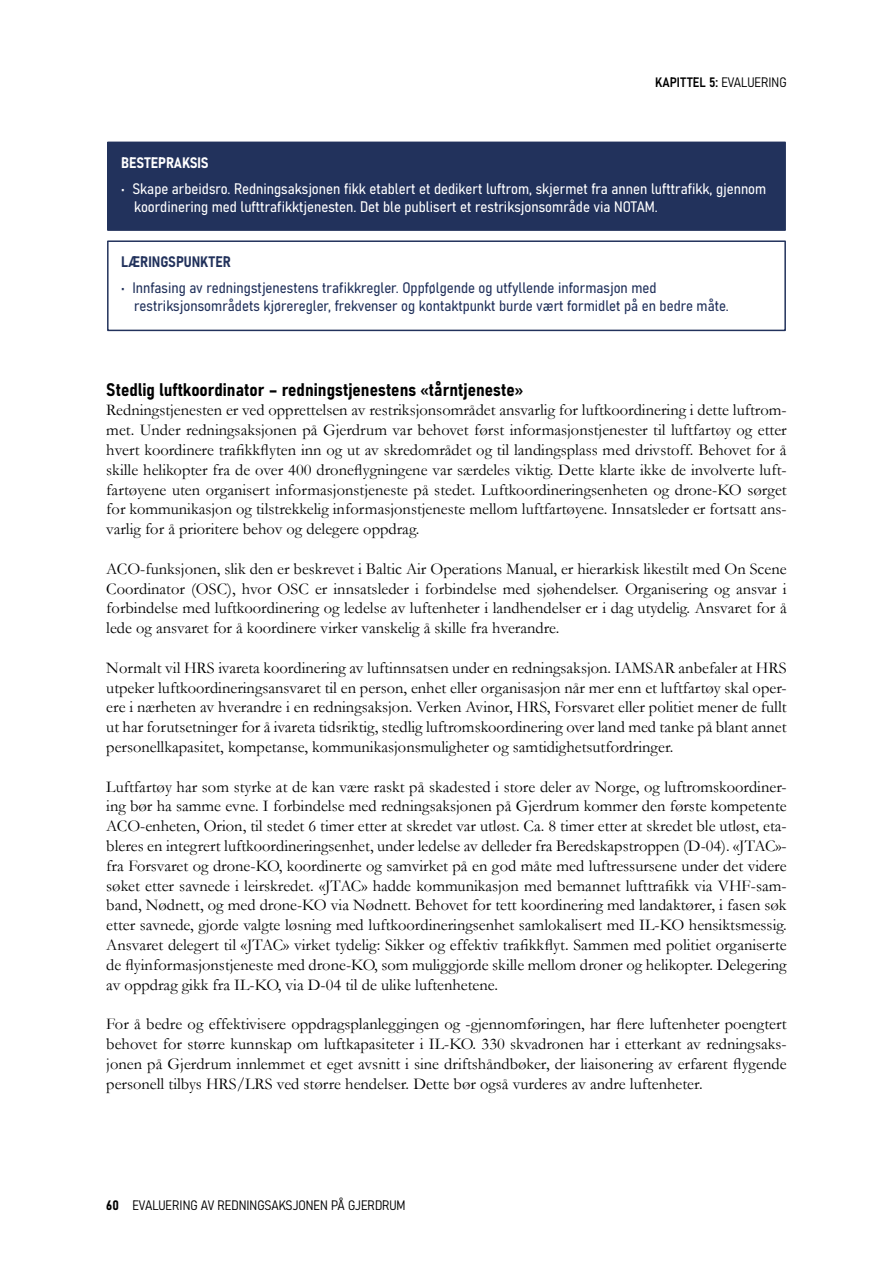
<style>
.page{position:relative;width:893px;height:1263px;background:#fff}
.page>*{position:absolute;margin:0;border:0;box-sizing:border-box;transform-origin:0 0}
.t1{font:18px "Bahnschrift";color:#000}
.t2{font:16.5px/19.8px "Garamond";color:#000;text-align:justify}
.t3{font:15px/18px "Bahnschrift";color:#fff}
.t4{font:15px/18px "Bahnschrift";color:#22325c}
.t5{font:13.5px "Bahnschrift";color:#000}
</style>
<div class="page">
<div style="left:107px;top:240px;width:679px;height:91px;border:2px solid #22325c"></div>
<div style="left:108px;top:142px;width:677px;height:88px;background:#22325c"></div>
<div style="left:107px;top:142px;width:679px;height:89px;border:2px solid #22325c"></div>
<p class="t5" style="left:655px;top:72px;width:133px">KAPITTEL 5: EVALUERING</p>
<p class="t3" style="left:121px;top:152px;width:89px">BESTEPRAKSIS</p>
<p class="t3" style="left:134px;top:179px;width:634px;text-indent:-13px">• Skape arbeidsro. Redningsaksjonen fikk etablert et dedikert luftrom, skjermet fra annen lufttrafikk, gjennom koordinering med lufttrafikktjenesten. Det ble publisert et restriksjonsområde via NOTAM.</p>
<p class="t4" style="left:121px;top:251px;width:111px">LÆRINGSPUNKTER</p>
<p class="t4" style="left:134px;top:278px;width:596px;text-indent:-13px">• Innfasing av redningstjenestens trafikkregler. Oppfølgende og utfyllende informasjon med restriksjonsområdets kjøreregler, frekvenser og kontaktpunkt burde vært formidlet på en bedre måte.</p>
<p class="t1" style="left:106px;top:376px;width:418px">Stedlig luftkoordinator – redningstjenestens «tårntjeneste»</p>
<p class="t2" style="left:106px;top:400px;width:682px">Redningstjenesten er ved opprettelsen av restriksjonsområdet ansvarlig for luftkoordinering i dette luftrom&shy;met. Under redningsaksjonen på Gjerdrum var behovet først informasjonstjenester til luftfartøy og etter hvert koordinere trafikkflyten inn og ut av skredområdet og til landingsplass med drivstoff. Behovet for å skille helikopter fra de over 400 droneflygningene var særdeles viktig. Dette klarte ikke de involverte luft&shy;fartøyene uten organisert informasjonstjeneste på stedet. Luftkoordineringsenheten og drone-KO sørget for kommunikasjon og tilstrekkelig informasjonstjeneste mellom luftfartøyene. Innsatsleder er fortsatt ans&shy;varlig for å prioritere behov og delegere oppdrag.</p>
<p class="t2" style="left:106px;top:558px;width:682px">ACO-funksjonen, slik den er beskrevet i Baltic Air Operations Manual, er hierarkisk likestilt med On Scene Coordinator (OSC), hvor OSC er innsatsleder i forbindelse med sjøhendelser. Organisering og ansvar i forbindelse med luftkoordinering og ledelse av luftenheter i landhendelser er i dag utydelig. Ansvaret for å lede og ansvaret for å koordinere virker vanskelig å skille fra hverandre.</p>
<p class="t2" style="left:106px;top:657px;width:682px">Normalt vil HRS ivareta koordinering av luftinnsatsen under en redningsaksjon. IAMSAR anbefaler at HRS utpeker luftkoordineringsansvaret til en person, enhet eller organisasjon når mer enn et luftfartøy skal oper&shy;ere i nærheten av hverandre i en redningsaksjon. Verken Avinor, HRS, Forsvaret eller politiet mener de fullt ut har forutsetninger for å ivareta tidsriktig, stedlig luftromskoordinering over land med tanke på blant annet personellkapasitet, kompetanse, kommunikasjonsmuligheter og samtidighetsutfordringer.</p>
<p class="t2" style="left:106px;top:776px;width:682px">Luftfartøy har som styrke at de kan være raskt på skadested i store deler av Norge, og luftromskoordiner&shy;ing bør ha samme evne. I forbindelse med redningsaksjonen på Gjerdrum kommer den første kompetente ACO-enheten, Orion, til stedet 6 timer etter at skredet var utløst. Ca. 8 timer etter at skredet ble utløst, eta&shy;bleres en integrert luftkoordineringsenhet, under ledelse av delleder fra Beredskapstroppen (D-04). «JTAC»- fra Forsvaret og drone-KO, koordinerte og samvirket på en god måte med luftressursene under det videre søket etter savnede i leirskredet. «JTAC» hadde kommunikasjon med bemannet lufttrafikk via VHF-sam&shy;band, Nødnett, og med drone-KO via Nødnett. Behovet for tett koordinering med landaktører, i fasen søk etter savnede, gjorde valgte løsning med luftkoordineringsenhet samlokalisert med IL-KO hensiktsmessig.<br>Ansvaret delegert til «JTAC» virket tydelig: Sikker og effektiv trafikkflyt. Sammen med politiet organiserte de flyinformasjonstjeneste med drone-KO, som muliggjorde skille mellom droner og helikopter. Delegering av oppdrag gikk fra IL-KO, via D-04 til de ulike luftenhetene.</p>
<p class="t2" style="left:106px;top:1014px;width:682px">For å bedre og effektivisere oppdragsplanleggingen og -gjennomføringen, har flere luftenheter poengtert behovet for større kunnskap om luftkapasiteter i IL-KO. 330 skvadronen har i etterkant av redningsaks&shy;jonen på Gjerdrum innlemmet et eget avsnitt i sine driftshåndbøker, der liaisonering av erfarent flygende personell tilbys HRS/LRS ved større hendelser. Dette bør også vurderes av andre luftenheter.</p>
<p class="t5" style="left:106px;top:1195px;width:301px">60 EVALUERING AV REDNINGSAKSJONEN PÅ GJERDRUM</p>
</div>
